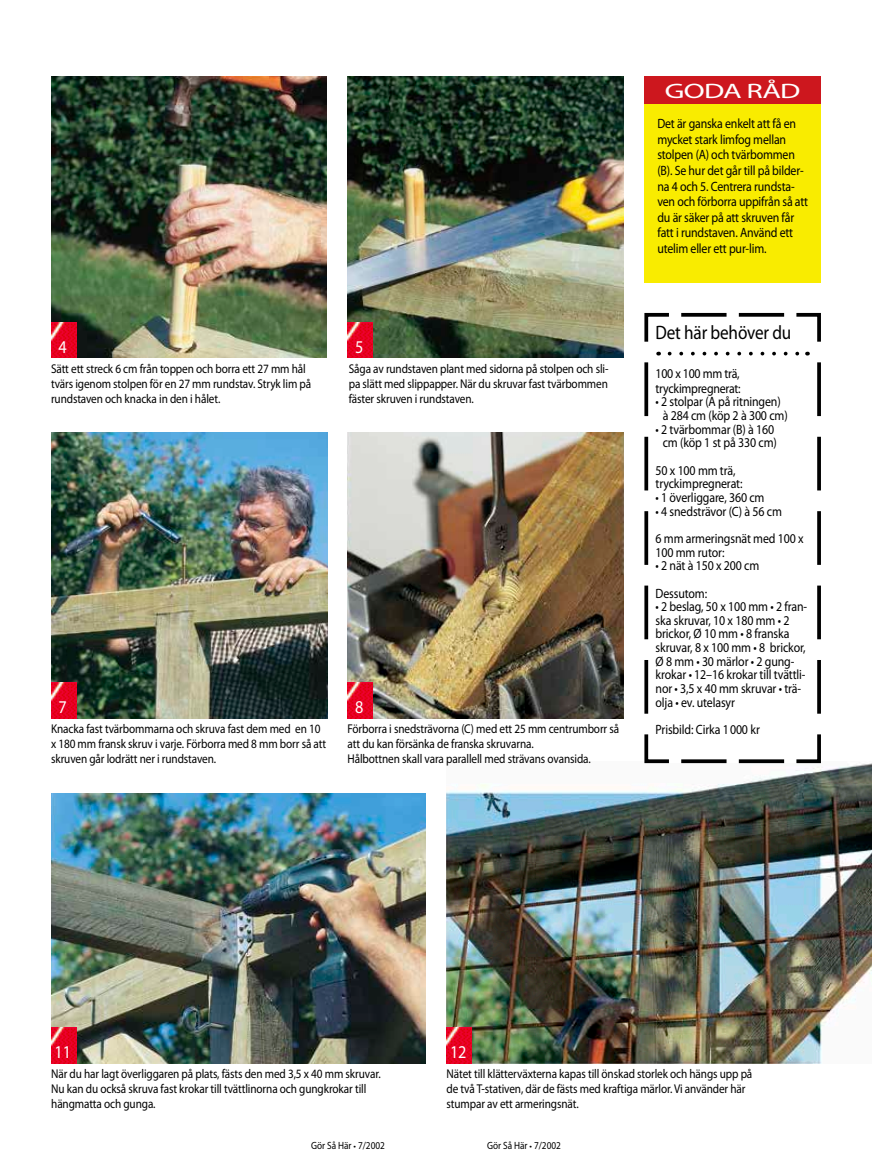
<style>
.page{position:relative;width:872px;height:1174px;background:#fff}
.page>*{position:absolute;margin:0;border:0;box-sizing:border-box;transform-origin:0 0}
.t1{font:21px "Myriad Pro";letter-spacing:-.025em;color:#fff;scale:1.45 1}
.t2{font:19.5px "Myriad Pro";letter-spacing:-.01em;color:#000;scale:.88 1}
.t3{font:18px "Myriad Pro";color:#fff;scale:.9 1}
.t4{font:13.5px/13.6px "Myriad Pro";letter-spacing:-.01em;color:#000;scale:.88 1}
.t5{font:12.75px/15px "Myriad Pro";letter-spacing:-.01em;color:#000;scale:.88 1}
.t6{font:10.5px "Myriad Pro";color:#000;scale:.88 1}
.s1{font-size:9px}
</style>
<div class="page">
<img style="left:446px;top:763px;width:426px;height:300px">
<svg style="left:642px;top:312px;width:181px;height:453px"></svg>
<hr style="left:658px;top:352px;width:149px;height:3px;background:#fff">
<svg style="left:669px;top:352px;width:131px;height:3px"></svg>
<img style="left:347px;top:433px;width:276px;height:285px">
<img style="left:51px;top:793px;width:374px;height:270px">
<img style="left:51px;top:433px;width:276px;height:285px">
<div style="left:644px;top:103px;width:177px;height:180px;background:#f9ec00"></div>
<div style="left:644px;top:77px;width:177px;height:27px;background:#cd171e"></div>
<img style="left:51px;top:77px;width:275px;height:281px">
<img style="left:347px;top:77px;width:276px;height:281px">
<img style="left:347px;top:682px;width:26px;height:36px">
<img style="left:51px;top:682px;width:25px;height:36px">
<img style="left:51px;top:1027px;width:25px;height:36px">
<img style="left:446px;top:1027px;width:26px;height:36px">
<img style="left:51px;top:322px;width:25px;height:36px">
<img style="left:347px;top:322px;width:26px;height:36px">
<h1 class="t1" style="left:665px;top:79px;width:95px">GODA RÅD</h1>
<h3 class="t3" style="left:59px;top:337px;width:11px">4</h3>
<h3 class="t3" style="left:355px;top:337px;width:11px">5</h3>
<p class="t5" style="left:51px;top:361px;width:297px">Sätt ett streck 6 cm från toppen och borra ett 27 mm hål tvärs igenom stolpen för en 27 mm rundstav. Stryk lim på rundstaven och knacka in den i hålet.</p>
<p class="t5" style="left:349px;top:361px;width:297px;text-align:justify">Såga av rundstaven plant med sidorna på stolpen och sli&shy;pa slätt med slippapper. När du skruvar fast tvärbommen fäster skruven i rundstaven.</p>
<h3 class="t3" style="left:59px;top:697px;width:11px">7</h3>
<h3 class="t3" style="left:355px;top:697px;width:11px">8</h3>
<p class="t4" style="left:657px;top:116px;width:173px;line-height:15.6px">Det är ganska enkelt att få en mycket stark limfog mellan stolpen (A) och tvärbommen (B). Se hur det går till på bilder&shy;na 4 och 5. Centrera rundsta&shy;ven och förborra uppifrån så att du är säker på att skruven får fatt i rundstaven. Använd ett utelim eller ett pur-lim.</p>
<h2 class="t2" style="left:655px;top:321px;width:156px">Det här behöver du</h2>
<p class="t4" style="left:655px;top:366px;width:98px;line-height:15px">100 x 100 mm trä, tryckimpregnerat:</p>
<p class="t4" style="left:655px;top:395px;width:152px;text-align:center">• 2 stolpar (A på ritningen) à 284 cm (köp 2 à 300 cm)</p>
<p class="t4" style="left:655px;top:422px;width:139px;text-align:center">• 2 tvärbommar (B) à 160 cm (köp 1 st på 330 cm)</p>
<p class="t4" style="left:655px;top:463px;width:100px">50 x 100 mm trä, tryckimpregnerat:</p>
<p class="t4" style="left:655px;top:491px;width:125px">• 1 överliggare, 360 cm</p>
<p class="t4" style="left:655px;top:497px;width:170px;line-height:27.3px">• 4 snedsträvor (C) à 56 cm<br>6 mm armeringsnät med 100 x</p>
<p class="t4" style="left:655px;top:545px;width:80px">100 mm rutor:</p>
<p class="t4" style="left:655px;top:552px;width:119px;line-height:27.3px">• 2 nät à 150 x 200 cm<br>Dessutom:</p>
<p class="t4" style="left:655px;top:600px;width:174px">• 2 beslag, 50 x 100 mm • 2 fran&shy;ska skruvar, 10 x 180 mm • 2 brickor, Ø 10 mm • 8 franska skruvar, 8 x 100 mm • 8 brickor,<br>Ø 8 mm • 30 märlor • 2 gung&shy;krokar • 12–16 krokar till tvättli&shy;nor • 3,5 x 40 mm skruvar • trä&shy;olja • ev. utelasyr</p>
<p class="t5" style="left:51px;top:721px;width:314px">Knacka fast tvärbommarna och skruva fast dem med en 10 x 180 mm fransk skruv i varje. Förborra med 8 mm borr så att skruven går lodrätt ner i rundstaven.</p>
<p class="t5" style="left:347px;top:721px;width:310px">Förborra i snedsträvorna (C) med ett 25 mm centrumborr så</p>
<p class="t4" style="left:655px;top:723px;width:120px">Prisbild: Cirka 1000 kr</p>
<p class="t5" style="left:347px;top:736px;width:278px">att du kan försänka de franska skruvarna.<br>Hålbottnen skall vara parallell med strävans ovansida.</p>
<h3 class="t3" style="left:54px;top:1042px;width:20px">11</h3>
<h3 class="t3" style="left:450px;top:1042px;width:20px">12</h3>
<p class="t5" style="left:51px;top:1066px;width:376px">När du har lagt överliggaren på plats, fästs den med 3,5 x 40 mm skruvar.<br>Nu kan du också skruva fast krokar till tvättlinorna och gungkrokar till hängmatta och gunga.</p>
<p class="t5" style="left:446px;top:1066px;width:349px">Nätet till klätterväxterna kapas till önskad storlek och hängs upp på de två T-stativen, där de fästs med kraftiga märlor. Vi använder här stumpar av ett armeringsnät.</p>
<p class="t6" style="left:311px;top:1139px;width:85px">Gör Så Här <span class="s1">•</span> 7/2002</p>
<p class="t6" style="left:487px;top:1139px;width:85px">Gör Så Här <span class="s1">•</span> 7/2002</p>
</div>
